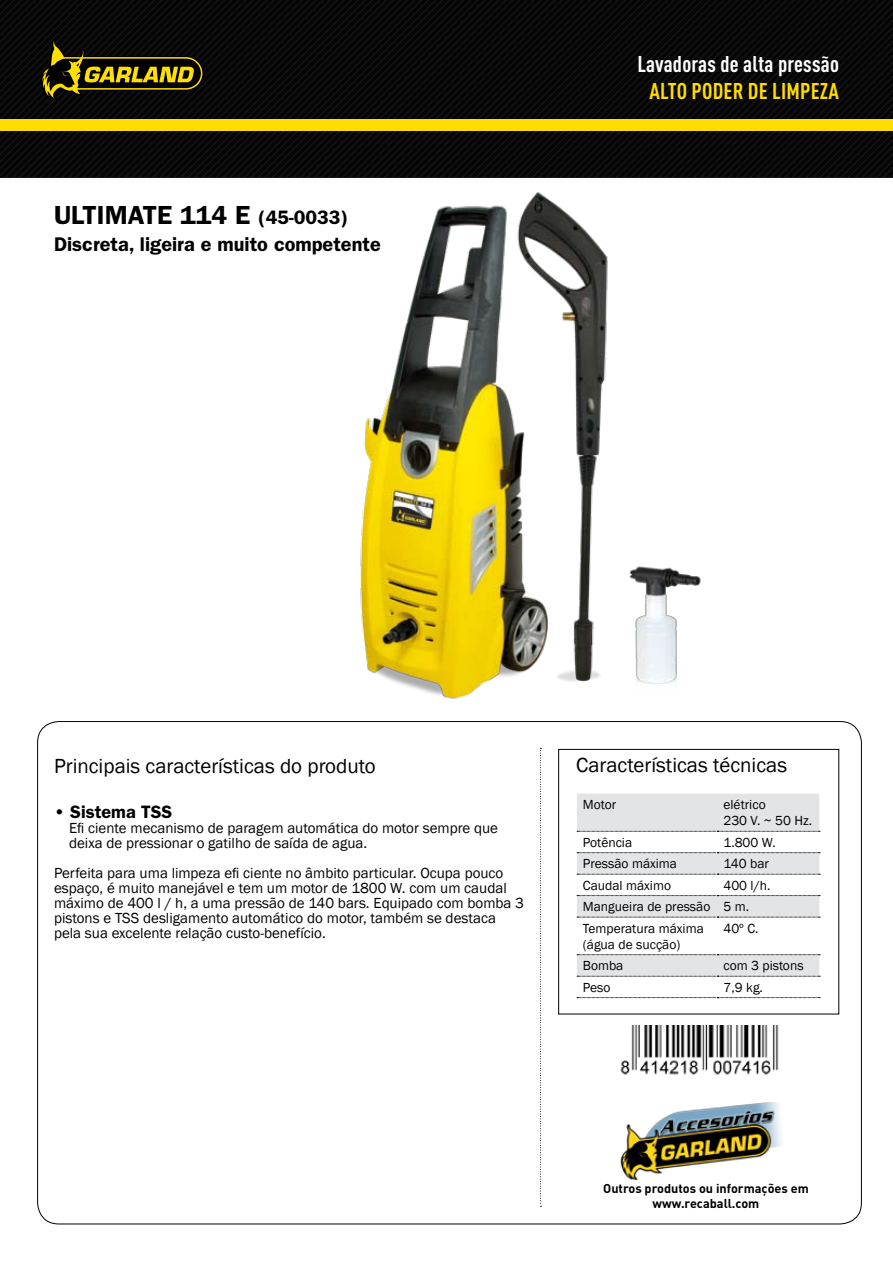
<style>
.page{position:relative;width:893px;height:1263px;background:#fff}
.page>*{position:absolute;margin:0;border:0;box-sizing:border-box;transform-origin:0 0}
.t1{font:600 26.25px "Franklin Gothic";color:#000}
.t2{font:700 22.5px "DIN Cond";letter-spacing:.01em;color:#fff}
.t3{font:700 22.5px "DIN Cond";letter-spacing:.01em;color:#ffdc00}
.t4{font:21px "Franklin Gothic";color:#000}
.t5{font:600 19.95px "Franklin Gothic";color:#000}
.t6{font:600 18px "Franklin Gothic";color:#000}
.t7{font:15px/15px "Franklin Gothic";color:#000}
.t8{font:13.5px/21.5px "Franklin Gothic";color:#000}
.t9{font:700 12.75px/15.3px "DIN";color:#000;text-align:center}
.s1{font-size:19.5px}
</style>
<div class="page">
<svg style="left:0;top:0;width:893px;height:176px;background:#1c1a08"></svg>
<svg style="left:540px;top:748px;width:1px;height:459px"></svg>
<div style="left:558px;top:749px;width:281px;height:265px;border:1px solid #000"></div>
<svg style="left:577px;top:793px;width:243px;height:184px"></svg>
<svg style="left:577px;top:997px;width:243px;height:1px"></svg>
<img style="left:620px;top:1102px;width:162px;height:78px">
<img style="left:620px;top:1026px;width:159px;height:49px">
<img style="left:629px;top:566px;width:72px;height:118px">
<img style="left:360px;top:192px;width:248px;height:507px">
<h1 class="t1" style="left:54px;top:199px;width:296px">ULTIMATE 114 E <span class="s1">(45-0033)</span></h1>
<h3 class="t5" style="left:54px;top:233px;width:328px">Discreta, ligeira e muito competente</h3>
<h2 class="t2" style="left:637px;top:50px;width:203px">Lavadoras de alta pressão</h2>
<h2 class="t3" style="left:649px;top:77px;width:191px">ALTO PODER DE LIMPEZA</h2>
<h3 class="t4" style="left:54px;top:753px;width:323px">Principais características do produto</h3>
<p class="t6" style="left:54px;top:801px;width:120px">• Sistema TSS</p>
<p class="t7" style="left:69px;top:820px;width:430px">Efi ciente mecanismo de paragem automática do motor sempre que deixa de pressionar o gatilho de saída de agua.</p>
<p class="t7" style="left:54px;top:865px;width:472px">Perfeita para uma limpeza efi ciente no âmbito particular. Ocupa pouco espaço, é muito manejável e tem um motor de 1800 W. com um caudal máximo de 400 l / h, a uma pressão de 140 bars. Equipado com bomba 3 pistons e TSS desligamento automático do motor, também se destaca pela sua excelente relação custo-benefício.</p>
<h3 class="t4" style="left:576px;top:752px;width:212px">Características técnicas</h3>
<p class="t8" style="left:583px;top:794px;width:35px">Motor</p>
<p class="t8" style="left:723px;top:797px;width:90px;line-height:16.2px">elétrico<br>230 V. ~ 50 Hz.</p>
<p class="t8" style="left:583px;top:832px;width:51px">Potência</p>
<p class="t8" style="left:723px;top:832px;width:54px">1.800 W.</p>
<p class="t8" style="left:583px;top:853px;width:96px">Pressão máxima</p>
<p class="t8" style="left:723px;top:853px;width:47px">140 bar</p>
<p class="t8" style="left:583px;top:875px;width:90px">Caudal máximo</p>
<p class="t8" style="left:583px;top:875px;width:189px;text-indent:141px">400 l/h.<br>Mangueira de pressão 5 m.<br>Temperatura máxima</p>
<p class="t8" style="left:583px;top:934px;width:99px">(água de sucção)</p>
<p class="t8" style="left:723px;top:917px;width:37px">40º C.</p>
<p class="t8" style="left:583px;top:955px;width:42px">Bomba</p>
<p class="t8" style="left:723px;top:955px;width:82px">com 3 pistons</p>
<p class="t8" style="left:583px;top:977px;width:29px">Peso</p>
<p class="t8" style="left:723px;top:977px;width:41px">7,9 kg.</p>
<p class="t9" style="left:603px;top:1180px;width:207px">Outros produtos ou informações em www.recaball.com</p>
</div>
